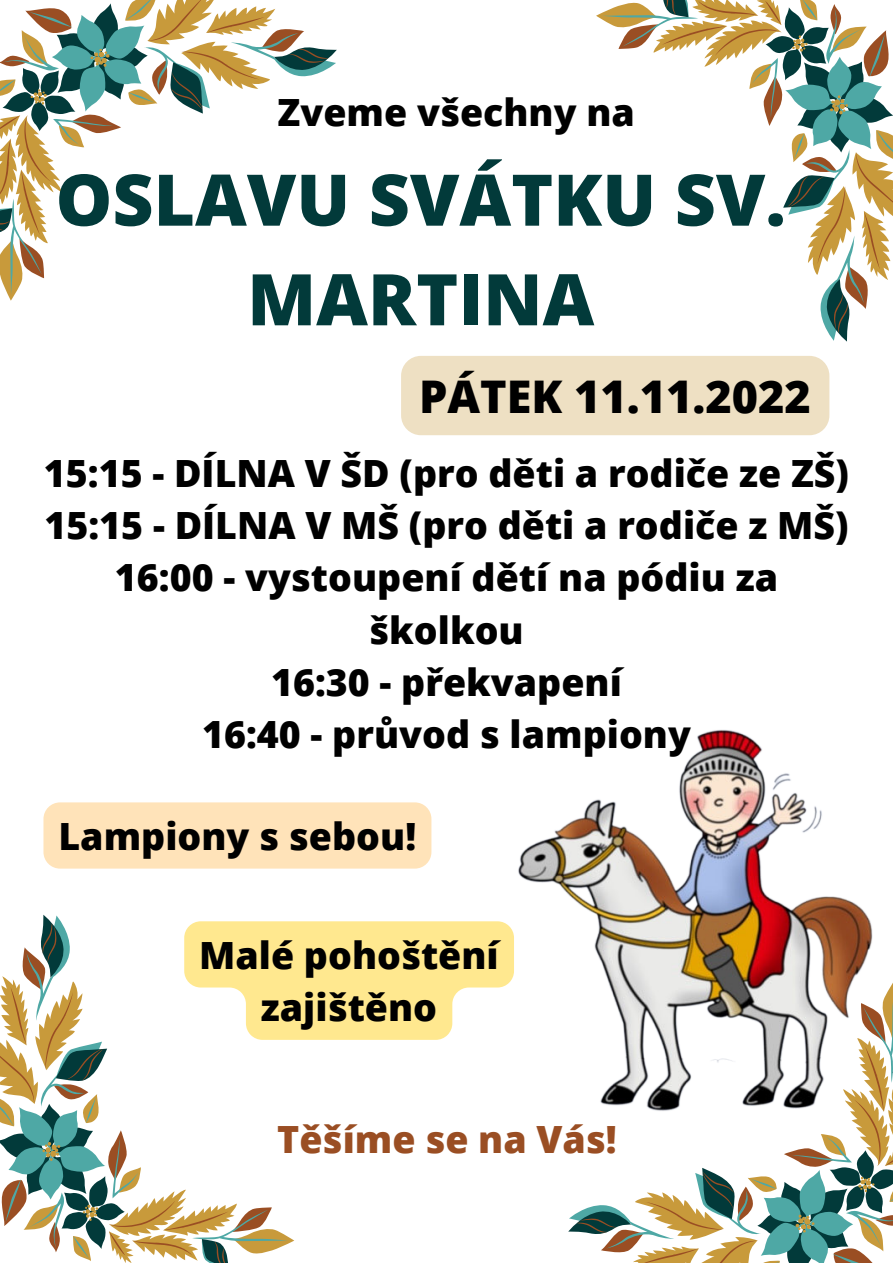
<style>
.page{position:relative;width:893px;height:1263px;background:#fff}
.page>*{position:absolute;margin:0;border:0;box-sizing:border-box;transform-origin:0 0}
.t1{font:800 71.25px/99.6px "Open Sans";color:#023a3a;text-align:center}
.t2{font:800 45px "Open Sans";color:#000}
.t3{font:800 37.5px/52.3px "Open Sans";color:#000;text-align:center}
.t4{font:800 37.5px "Open Sans";color:#9a4e23}
</style>
<div class="page">
<img style="left:518px;top:730px;width:355px;height:256px">
<svg style="left:0;top:235px;width:48px;height:60px"></svg>
<svg style="left:0;top:0;width:328px;height:235px"></svg>
<svg style="left:602px;top:2px;width:59px;height:51px"></svg>
<svg style="left:661px;top:0;width:232px;height:333px"></svg>
<svg style="left:609px;top:986px;width:284px;height:60px"></svg>
<svg style="left:576px;top:1046px;width:317px;height:217px"></svg>
<svg style="left:229px;top:1203px;width:59px;height:51px"></svg>
<svg style="left:0;top:923px;width:229px;height:340px"></svg>
<svg style="left:184px;top:921px;width:330px;height:119px"></svg>
<div style="left:43px;top:802px;width:388px;height:66px;background:#ffe3b9;border-radius:17px"></div>
<div style="left:401px;top:356px;width:428px;height:79px;background:#eee0c3;border-radius:20px"></div>
<p class="t3" style="left:277px;top:85px;width:359px">Zveme všechny na</p>
<h1 class="t1" style="left:56px;top:148px;width:732px">OSLAVU SVÁTKU SV.<br>MARTINA</h1>
<p class="t2" style="left:419px;top:365px;width:393px">PÁTEK 11.11.2022</p>
<p class="t3" style="left:44px;top:446px;width:806px">15:15 - DÍLNA V ŠD (pro děti a rodiče ze ZŠ)<br>15:15 - DÍLNA V MŠ (pro děti a rodiče z MŠ)<br>16:00 - vystoupení dětí na pódiu za školkou<br>16:30 - překvapení<br>16:40 - průvod s lampiony</p>
<p class="t3" style="left:58px;top:809px;width:359px">Lampiony s sebou!</p>
<p class="t3" style="left:199px;top:928px;width:301px">Malé pohoštění zajištěno</p>
<p class="t4" style="left:277px;top:1113px;width:341px">Těšíme se na Vás!</p>
</div>
